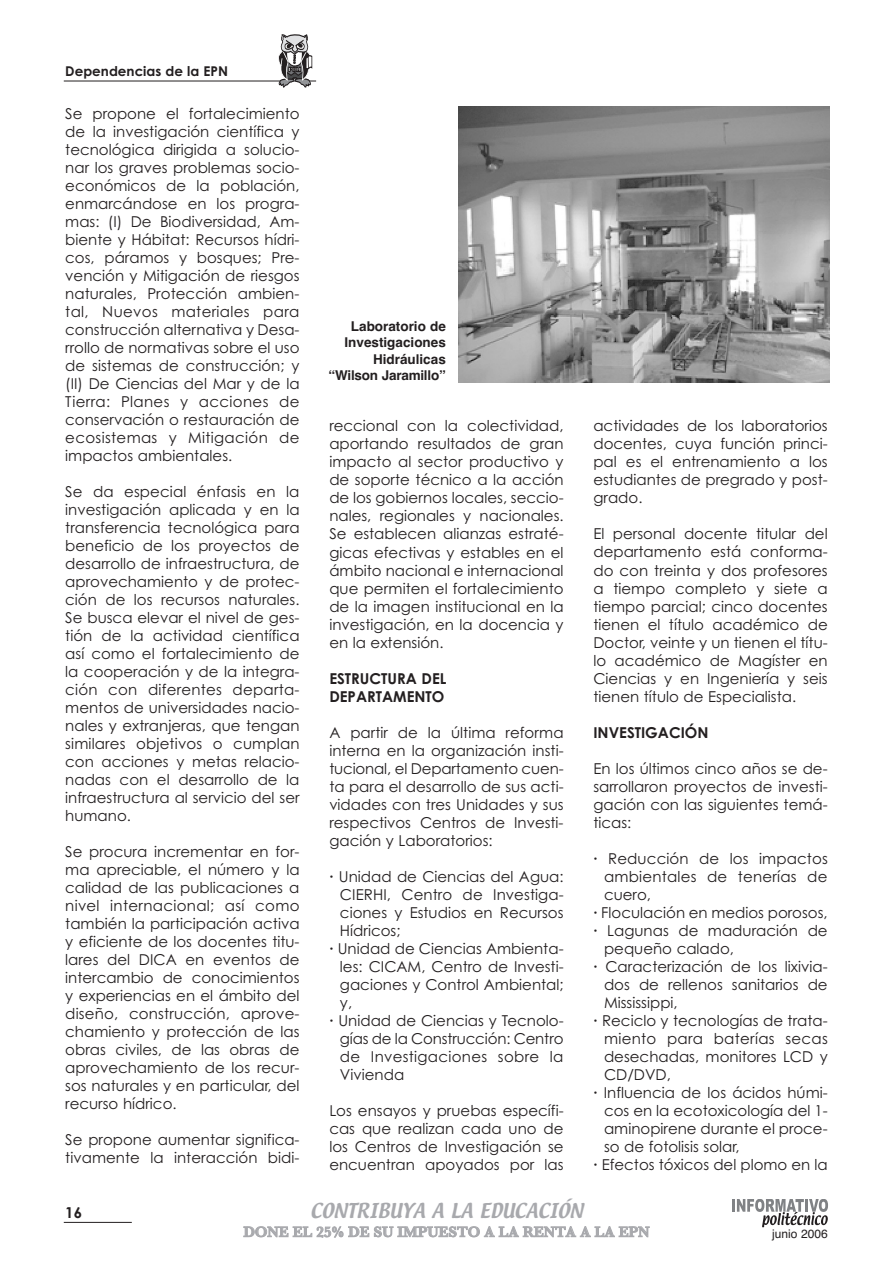
<style>
.page{position:relative;width:893px;height:1263px;background:#fff}
.page>*{position:absolute;margin:0;border:0;box-sizing:border-box;transform-origin:0 0}
.t1{font:18px "Textile";color:#a8a9ad}
.t2{font:15px/18px "Century Gothic";color:#231f20;text-align:justify}
.t3{font:15px "Century Gothic";letter-spacing:.02em;color:#231f20}
.t4{font:700 15px/18px "Century Gothic";color:#231f20}
.t5{font:600 15px "Baskerville";color:#a8a9ad}
.t6{font:700 13.5px/16.2px "Helvetica";color:#231f20;text-align:right}
.t7{font:700 13.5px "Century Gothic";color:#231f20}
.t8{font:12px "Helvetica";color:#231f20}
.s1{font-weight:700}
</style>
<div class="page">
<img style="left:458px;top:106px;width:371px;height:277px">
<svg style="left:732px;top:1199px;width:96px;height:28px"></svg>
<hr style="left:64px;top:1222px;width:68px;height:1px;background:#231f20">
<hr style="left:64px;top:81px;width:252px;height:1px;background:#231f20">
<svg style="left:278px;top:35px;width:34px;height:53px"></svg>
<p class="t7" style="left:65px;top:64px;width:164px">Dependencias de la EPN</p>
<p class="t2" style="left:65px;top:105px;width:236px">Se propone el fortalecimiento de la investigación científica y tecnológica dirigida a solucio&shy;nar los graves problemas socio&shy;económicos de la población, enmarcándose en los progra&shy;mas: (I) De Biodiversidad, Am&shy;biente y Hábitat: Recursos hídri&shy;cos, páramos y bosques; Pre&shy;vención y Mitigación de riesgos naturales, Protección ambien&shy;tal, Nuevos materiales para construcción alternativa y Desa&shy;rrollo de normativas sobre el uso de sistemas de construcción; y (II) De Ciencias del Mar y de la Tierra: Planes y acciones de conservación o restauración de ecosistemas y Mitigación de impactos ambientales.</p>
<p class="t2" style="left:65px;top:483px;width:236px">Se da especial énfasis en la investigación aplicada y en la transferencia tecnológica para beneficio de los proyectos de desarrollo de infraestructura, de aprovechamiento y de protec&shy;ción de los recursos naturales.<br>Se busca elevar el nivel de ges&shy;tión de la actividad científica así como el fortalecimiento de la cooperación y de la integra&shy;ción con diferentes departa&shy;mentos de universidades nacio&shy;nales y extranjeras, que tengan similares objetivos o cumplan con acciones y metas relacio&shy;nadas con el desarrollo de la infraestructura al servicio del ser humano.</p>
<p class="t2" style="left:65px;top:843px;width:236px">Se procura incrementar en for&shy;ma apreciable, el número y la calidad de las publicaciones a nivel internacional; así como también la participación activa y eficiente de los docentes titu&shy;lares del DICA en eventos de intercambio de conocimientos y experiencias en el ámbito del diseño, construcción, aprove&shy;chamiento y protección de las obras civiles, de las obras de aprovechamiento de los recur&shy;sos naturales y en particular, del recurso hídrico.</p>
<p class="t2" style="left:65px;top:1131px;width:236px">Se propone aumentar significa&shy;tivamente la interacción bidi-</p>
<p class="t6" style="left:329px;top:318px;width:119px">Laboratorio de<br>Investigaciones<br>Hidráulicas “Wilson Jaramillo”</p>
<p class="t2" style="left:329px;top:417px;width:236px">reccional con la colectividad, aportando resultados de gran impacto al sector productivo y de soporte técnico a la acción de los gobiernos locales, seccio&shy;nales, regionales y nacionales.<br>Se establecen alianzas estraté&shy;gicas efectivas y estables en el ámbito nacional e internacional que permiten el fortalecimiento de la imagen institucional en la investigación, en la docencia y en la extensión.</p>
<p class="t4" style="left:329px;top:669px;width:119px">ESTRUCTURA DEL<br>DEPARTAMENTO</p>
<p class="t2" style="left:329px;top:723px;width:236px">A partir de la última reforma interna en la organización insti&shy;tucional, el Departamento cuen&shy;ta para el desarrollo de sus acti&shy;vidades con tres Unidades y sus respectivos Centros de Investi&shy;gación y Laboratorios:</p>
<p class="t2" style="left:329px;top:867px;width:236px"><span class="s1">·</span> Unidad de Ciencias del Agua:</p>
<p class="t2" style="left:340px;top:885px;width:225px">CIERHI, Centro de Investiga-</p>
<p class="t2" style="left:340px;top:903px;width:225px">ciones y Estudios en Recursos</p>
<p class="t2" style="left:340px;top:921px;width:62px">Hídricos;</p>
<p class="t2" style="left:329px;top:939px;width:236px"><span class="s1">·</span> Unidad de Ciencias Ambienta-</p>
<p class="t2" style="left:340px;top:957px;width:225px">les: CICAM, Centro de Investi-</p>
<p class="t2" style="left:340px;top:975px;width:225px">gaciones y Control Ambiental;</p>
<p class="t2" style="left:340px;top:993px;width:14px">y,</p>
<p class="t2" style="left:329px;top:1011px;width:236px"><span class="s1">·</span> Unidad de Ciencias y Tecnolo-</p>
<p class="t2" style="left:340px;top:1029px;width:225px">gías de la Construcción: Centro</p>
<p class="t3" style="left:340px;top:1047px;width:225px">de Investigaciones sobre la</p>
<p class="t2" style="left:340px;top:1065px;width:66px">Vivienda</p>
<p class="t2" style="left:329px;top:1101px;width:236px">Los ensayos y pruebas específi&shy;cas que realizan cada uno de los Centros de Investigación se encuentran apoyados por las</p>
<p class="t2" style="left:593px;top:417px;width:236px">actividades de los laboratorios docentes, cuya función princi&shy;pal es el entrenamiento a los estudiantes de pregrado y post&shy;grado.</p>
<p class="t2" style="left:593px;top:525px;width:236px">El personal docente titular del departamento está conforma&shy;do con treinta y dos profesores a tiempo completo y siete a tiempo parcial; cinco docentes tienen el título académico de Doctor, veinte y un tienen el títu&shy;lo académico de Magíster en Ciencias y en Ingeniería y seis tienen título de Especialista.</p>
<p class="t4" style="left:593px;top:723px;width:117px">INVESTIGACIÓN</p>
<p class="t2" style="left:593px;top:759px;width:236px">En los últimos cinco años se de&shy;sarrollaron proyectos de investi&shy;gación con las siguientes temá&shy;ticas:</p>
<p class="t2" style="left:593px;top:849px;width:236px"><span class="s1">·</span> Reducción de los impactos</p>
<p class="t2" style="left:604px;top:867px;width:225px">ambientales de tenerías de</p>
<p class="t2" style="left:604px;top:885px;width:49px">cuero,</p>
<p class="t2" style="left:593px;top:903px;width:236px"><span class="s1">·</span> Floculación en medios porosos,</p>
<p class="t2" style="left:593px;top:921px;width:236px"><span class="s1">·</span> Lagunas de maduración de</p>
<p class="t2" style="left:604px;top:939px;width:132px">pequeño calado,</p>
<p class="t2" style="left:593px;top:957px;width:236px"><span class="s1">·</span> Caracterización de los lixivia-</p>
<p class="t2" style="left:604px;top:975px;width:225px">dos de rellenos sanitarios de</p>
<p class="t2" style="left:604px;top:993px;width:75px">Mississippi,</p>
<p class="t2" style="left:593px;top:1011px;width:236px"><span class="s1">·</span> Reciclo y tecnologías de trata-</p>
<p class="t3" style="left:604px;top:1029px;width:225px">miento para baterías secas</p>
<p class="t2" style="left:604px;top:1047px;width:225px">desechadas, monitores LCD y</p>
<p class="t2" style="left:604px;top:1065px;width:68px">CD/DVD,</p>
<p class="t2" style="left:593px;top:1083px;width:236px"><span class="s1">·</span> Influencia de los ácidos húmi-</p>
<p class="t2" style="left:604px;top:1101px;width:225px">cos en la ecotoxicología del 1-</p>
<p class="t2" style="left:604px;top:1119px;width:225px">aminopirene durante el proce-</p>
<p class="t2" style="left:604px;top:1137px;width:137px">so de fotolisis solar,</p>
<p class="t2" style="left:593px;top:1155px;width:236px"><span class="s1">·</span> Efectos tóxicos del plomo en la</p>
<p class="t4" style="left:65px;top:1204px;width:18px">16</p>
<p class="t1" style="left:310px;top:1201px;width:275px">CONTRIBUYA A LA EDUCACIÓN</p>
<p class="t5" style="left:243px;top:1223px;width:408px">DONE EL 25% DE SU IMPUESTO A LA RENTA A LA EPN</p>
<p class="t8" style="left:772px;top:1226px;width:57px">junio 2006</p>
</div>
